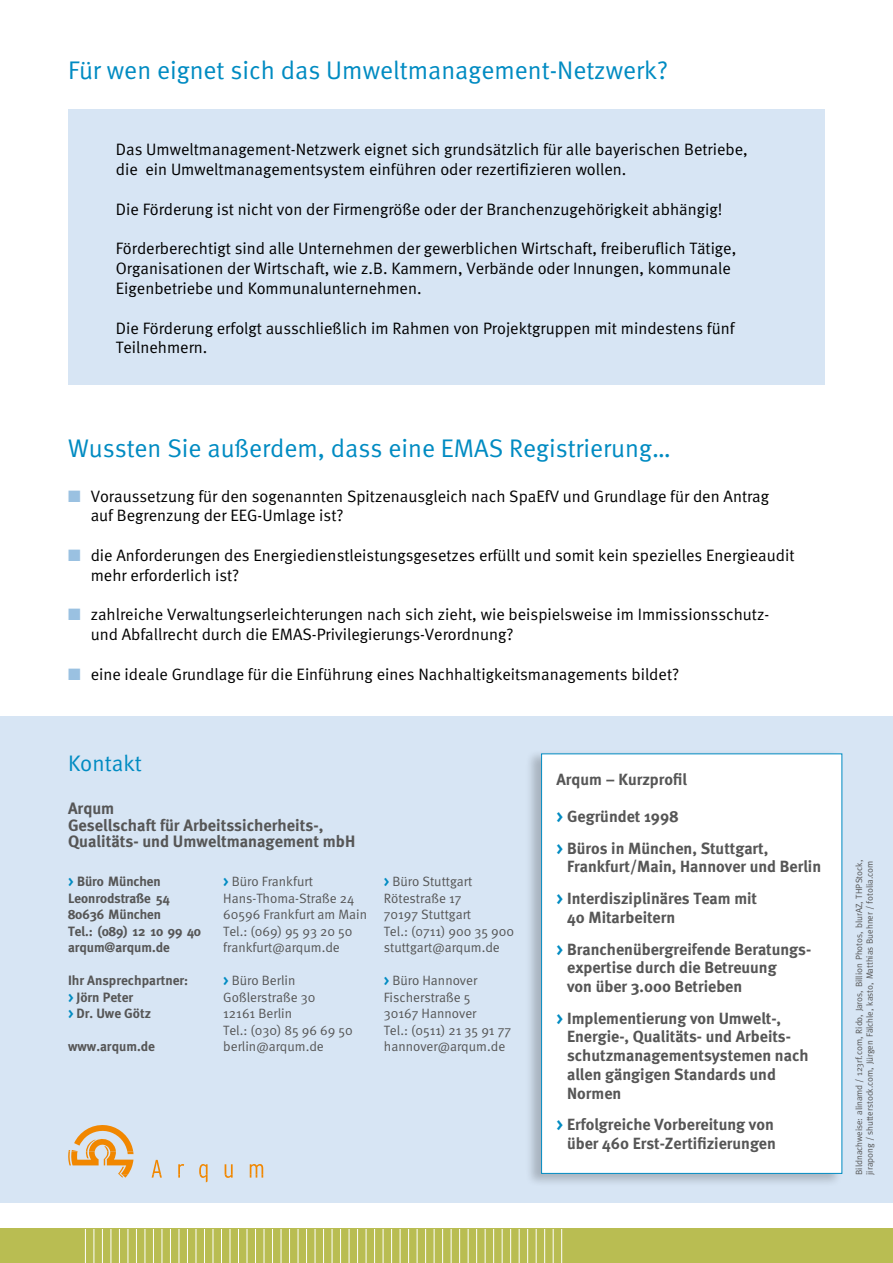
<style>
.page{position:relative;width:893px;height:1263px;background:#fff}
.page>*{position:absolute;margin:0;border:0;box-sizing:border-box;transform-origin:0 0}
.t1{font:25.5px "Meta Normal";color:#008bc2}
.t2{font:22.5px "Meta Normal";color:#008bc2}
.t3{font:16.5px/19.8px "Meta Normal";color:#000}
.t4{font:700 16.5px/16.5px "Meta";color:#565656}
.t5{font:700 16.2px/18.8px "Meta";color:#565656}
.t6{font:13.5px/16.5px "Meta Normal";color:#565656}
.t7{font:700 13.5px/16.5px "Meta";color:#565656}
.t8{font:700 13.5px/16.5px "Meta";color:#565656}
.t9{font:9px/10.5px "Meta";color:#565656}
.s1{color:#9ac1e1}
.s2{color:#008bc2}
.s3{font-family:"Meta";font-weight:700;color:#008bc2}
</style>
<div class="page">
<div style="left:68px;top:109px;width:757px;height:276px;background:#d7e5f4"></div>
<div style="left:0;top:717px;width:893px;height:486px;background:#d7e5f4"></div>
<div style="left:0;top:1229px;width:893px;height:34px;background:#b9bd52"></div>
<svg style="left:68px;top:1125px;width:195px;height:57px"></svg>
<hr style="left:561px;top:1229px;width:1px;height:34px;background:#fff">
<hr style="left:553px;top:1229px;width:1px;height:34px;background:#fff">
<hr style="left:544px;top:1229px;width:1px;height:34px;background:#fff">
<hr style="left:536px;top:1229px;width:1px;height:34px;background:#fff">
<hr style="left:527px;top:1229px;width:1px;height:34px;background:#fff">
<hr style="left:519px;top:1229px;width:1px;height:34px;background:#fff">
<hr style="left:510px;top:1229px;width:1px;height:34px;background:#fff">
<hr style="left:502px;top:1229px;width:1px;height:34px;background:#fff">
<hr style="left:493px;top:1229px;width:1px;height:34px;background:#fff">
<hr style="left:485px;top:1229px;width:1px;height:34px;background:#fff">
<hr style="left:476px;top:1229px;width:1px;height:34px;background:#fff">
<hr style="left:468px;top:1229px;width:1px;height:34px;background:#fff">
<hr style="left:459px;top:1229px;width:1px;height:34px;background:#fff">
<hr style="left:451px;top:1229px;width:1px;height:34px;background:#fff">
<hr style="left:442px;top:1229px;width:1px;height:34px;background:#fff">
<hr style="left:434px;top:1229px;width:1px;height:34px;background:#fff">
<hr style="left:425px;top:1229px;width:1px;height:34px;background:#fff">
<hr style="left:417px;top:1229px;width:1px;height:34px;background:#fff">
<hr style="left:408px;top:1229px;width:1px;height:34px;background:#fff">
<hr style="left:400px;top:1229px;width:1px;height:34px;background:#fff">
<hr style="left:391px;top:1229px;width:1px;height:34px;background:#fff">
<hr style="left:383px;top:1229px;width:1px;height:34px;background:#fff">
<hr style="left:374px;top:1229px;width:1px;height:34px;background:#fff">
<hr style="left:366px;top:1229px;width:1px;height:34px;background:#fff">
<hr style="left:357px;top:1229px;width:1px;height:34px;background:#fff">
<hr style="left:349px;top:1229px;width:1px;height:34px;background:#fff">
<hr style="left:340px;top:1229px;width:1px;height:34px;background:#fff">
<hr style="left:332px;top:1229px;width:1px;height:34px;background:#fff">
<hr style="left:323px;top:1229px;width:1px;height:34px;background:#fff">
<hr style="left:315px;top:1229px;width:1px;height:34px;background:#fff">
<hr style="left:306px;top:1229px;width:1px;height:34px;background:#fff">
<hr style="left:298px;top:1229px;width:1px;height:34px;background:#fff">
<hr style="left:289px;top:1229px;width:1px;height:34px;background:#fff">
<hr style="left:281px;top:1229px;width:1px;height:34px;background:#fff">
<hr style="left:272px;top:1229px;width:1px;height:34px;background:#fff">
<hr style="left:264px;top:1229px;width:1px;height:34px;background:#fff">
<hr style="left:255px;top:1229px;width:1px;height:34px;background:#fff">
<hr style="left:247px;top:1229px;width:1px;height:34px;background:#fff">
<hr style="left:238px;top:1229px;width:1px;height:34px;background:#fff">
<hr style="left:230px;top:1229px;width:1px;height:34px;background:#fff">
<hr style="left:221px;top:1229px;width:1px;height:34px;background:#fff">
<hr style="left:213px;top:1229px;width:1px;height:34px;background:#fff">
<hr style="left:204px;top:1229px;width:1px;height:34px;background:#fff">
<hr style="left:196px;top:1229px;width:1px;height:34px;background:#fff">
<hr style="left:187px;top:1229px;width:1px;height:34px;background:#fff">
<hr style="left:179px;top:1229px;width:1px;height:34px;background:#fff">
<hr style="left:170px;top:1229px;width:1px;height:34px;background:#fff">
<hr style="left:162px;top:1229px;width:1px;height:34px;background:#fff">
<hr style="left:153px;top:1229px;width:1px;height:34px;background:#fff">
<hr style="left:145px;top:1229px;width:1px;height:34px;background:#fff">
<hr style="left:136px;top:1229px;width:1px;height:34px;background:#fff">
<hr style="left:128px;top:1229px;width:1px;height:34px;background:#fff">
<hr style="left:119px;top:1229px;width:1px;height:34px;background:#fff">
<hr style="left:111px;top:1229px;width:1px;height:34px;background:#fff">
<hr style="left:102px;top:1229px;width:1px;height:34px;background:#fff">
<hr style="left:94px;top:1229px;width:1px;height:34px;background:#fff">
<hr style="left:85px;top:1229px;width:1px;height:34px;background:#fff">
<div style="left:525px;top:749px;width:318px;height:437px;background:#000;opacity:.22"></div>
<div style="left:541px;top:753px;width:301px;height:421px;background:#fff;border:1px solid #008bc2"></div>
<h1 class="t1" style="left:68px;top:55px;width:601px">Für wen eignet sich das Umweltmanagement-Netzwerk?</h1>
<p class="t3" style="left:116px;top:140px;width:633px">Das Umweltmanagement-Netzwerk eignet sich grundsätzlich für alle bayerischen Betriebe, die ein Umweltmanagementsystem einführen oder rezertifizieren wollen.</p>
<p class="t3" style="left:116px;top:199px;width:608px">Die Förderung ist nicht von der Firmengröße oder der Branchenzugehörigkeit abhängig!</p>
<p class="t3" style="left:116px;top:239px;width:622px">Förderberechtigt sind alle Unternehmen der gewerblichen Wirtschaft, freiberuflich Tätige,<br>Organisationen der Wirtschaft, wie z.B. Kammern, Verbände oder Innungen, kommunale<br>Eigenbetriebe und Kommunalunternehmen.</p>
<p class="t3" style="left:116px;top:318px;width:620px">Die Förderung erfolgt ausschließlich im Rahmen von Projektgruppen mit mindestens fünf<br>Teilnehmern.</p>
<h1 class="t1" style="left:68px;top:434px;width:604px">Wussten Sie außerdem, dass eine EMAS Registrierung…</h1>
<p class="t3" style="left:91px;top:486px;width:680px;text-indent:-23px"><span class="s1">■</span> Voraussetzung für den sogenannten Spitzenausgleich nach SpaEfV und Grundlage für den Antrag auf Begrenzung der EEG-Umlage ist?</p>
<p class="t3" style="left:91px;top:545px;width:705px;text-indent:-23px"><span class="s1">■</span> die Anforderungen des Energiedienstleistungsgesetzes erfüllt und somit kein spezielles Energieaudit mehr erforderlich ist?</p>
<p class="t3" style="left:91px;top:605px;width:680px;text-indent:-23px"><span class="s1">■</span> zahlreiche Verwaltungserleichterungen nach sich zieht, wie beispielsweise im Immissionsschutz&shy;und Abfallrecht durch die EMAS-Privilegierungs-Verordnung?</p>
<p class="t3" style="left:68px;top:664px;width:613px"><span class="s1">■</span> eine ideale Grundlage für die Einführung eines Nachhaltigkeitsmanagements bildet?</p>
<h2 class="t2" style="left:68px;top:750px;width:75px">Kontakt</h2>
<p class="t4" style="left:68px;top:800px;width:289px">Arqum<br>Gesellschaft für Arbeitssicherheits-,<br>Qualitäts- und Umweltmanagement mbH</p>
<p class="t7" style="left:68px;top:873px;width:135px"><span class="s2">&gt;</span> Büro München<br>Leonrodstraße 54<br>80636 München<br>Tel.: (089) 12 10 99 40 arqum@arqum.de</p>
<p class="t8" style="left:68px;top:972px;width:122px">Ihr Ansprechpartner: <span class="s2">&gt;</span> Jörn Peter<br><span class="s2">&gt;</span> Dr. Uwe Götz</p>
<p class="t8" style="left:68px;top:1038px;width:88px">www.arqum.de</p>
<p class="t6" style="left:223px;top:873px;width:145px"><span class="s3">&gt;</span> Büro Frankfurt<br>Hans-Thoma-Straße 24<br>60596 Frankfurt am Main<br>Tel.: (069) 95 93 20 50 frankfurt@arqum.de</p>
<p class="t6" style="left:223px;top:972px;width:131px"><span class="s3">&gt;</span> Büro Berlin<br>Goßlerstraße 30<br>12161 Berlin<br>Tel.: (030) 85 96 69 50 berlin@arqum.de</p>
<p class="t6" style="left:384px;top:873px;width:132px"><span class="s3">&gt;</span> Büro Stuttgart<br>Rötestraße 17<br>70197 Stuttgart<br>Tel.: (0711) 900 35 900 stuttgart@arqum.de</p>
<p class="t6" style="left:384px;top:972px;width:129px"><span class="s3">&gt;</span> Büro Hannover<br>Fischerstraße 5<br>30167 Hannover<br>Tel.: (0511) 21 35 91 77 hannover@arqum.de</p>
<p class="t5" style="left:557px;top:769px;width:132px">Arqum – Kurzprofil</p>
<p class="t5" style="left:557px;top:800px;width:213px;line-height:31.8px"><span class="s2">&gt;</span> Gegründet 1998<br><span class="s2">&gt;</span> Büros in München, Stuttgart,</p>
<p class="t5" style="left:557px;top:851px;width:266px;line-height:31.8px;text-indent:11px">Frankfurt/Main, Hannover und Berlin <span class="s2">&gt;</span> Interdisziplinäres Team mit</p>
<p class="t5" style="left:557px;top:901px;width:256px;line-height:31.8px;text-indent:11px">40 Mitarbeitern<br><span class="s2">&gt;</span> Branchenübergreifende Beratungs-</p>
<p class="t5" style="left:567px;top:958px;width:211px">expertise durch die Betreuung von über 3.000 Betrieben</p>
<p class="t5" style="left:567px;top:1008px;width:243px;text-indent:-11px"><span class="s2">&gt;</span> Implementierung von Umwelt-,<br>Energie-, Qualitäts- und Arbeits&shy;schutzmanagementsystemen nach allen gängigen Standards und<br>Normen</p>
<p class="t5" style="left:557px;top:1115px;width:221px;text-align:right"><span class="s2">&gt;</span> Erfolgreiche Vorbereitung von über 460 Erst-Zertifizierungen</p>
<p class="t9" style="left:854px;top:1175px;width:316px;rotate:-90deg">Bildnachweise: alinamd / 123rf.com, Rido, Jaros, Billion Photos, blurAZ, THPStock, jirapong / shutterstock.com, Jürgen Fälchle, kasto, Matthias Buehner / fotolia.com</p>
</div>
